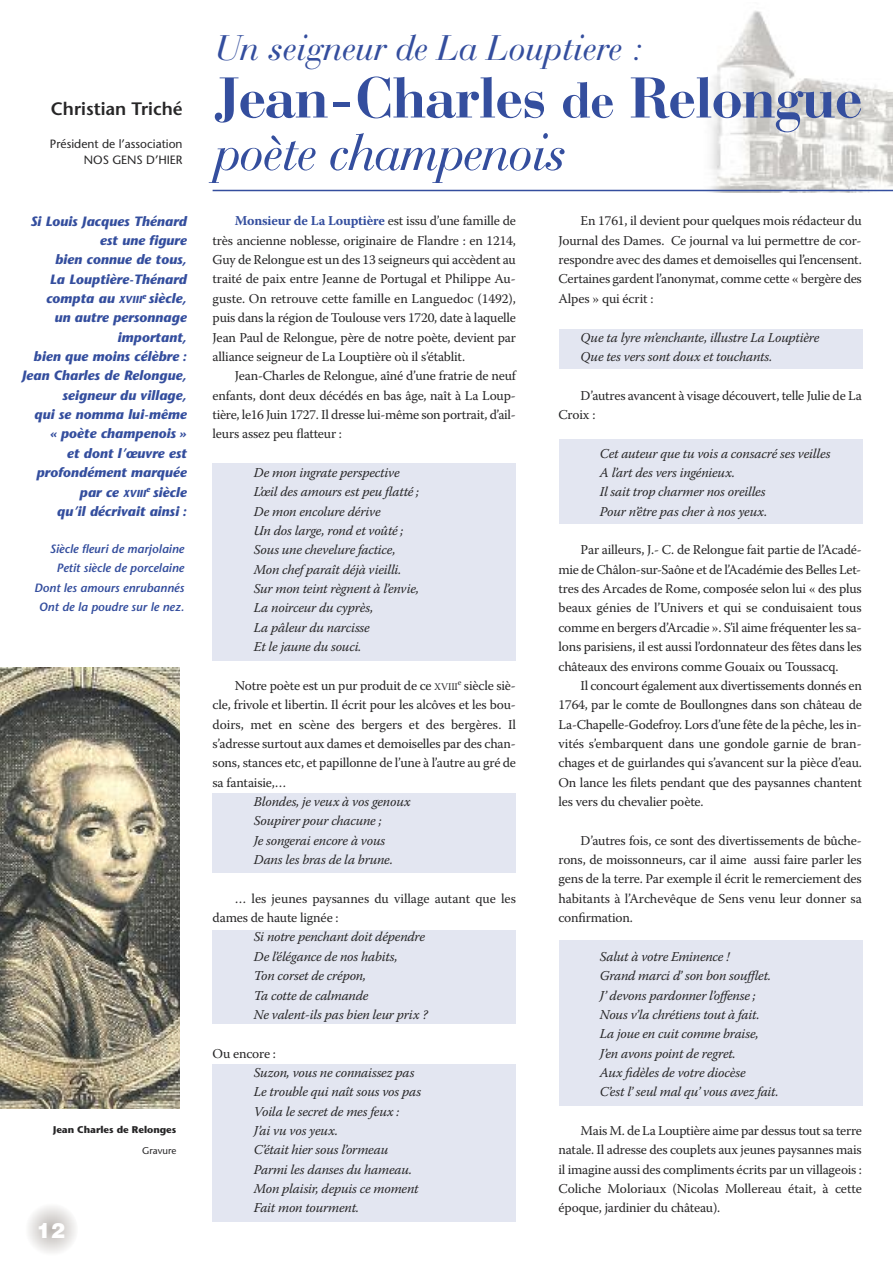
<style>
.page{position:relative;width:893px;height:1263px;background:#fff}
.page>*{position:absolute;margin:0;border:0;box-sizing:border-box;transform-origin:0 0}
.t1{font:700 60px "Bauer Bodoni BT";color:#344e9e}
.t2{font:italic 54px "Bauer Bodoni BT";color:#344e9e}
.t3{font:italic 37.5px "Bauer Bodoni BT";letter-spacing:.015em;color:#344e9e}
.t4{font:900 21px "Helvetica";color:#fff}
.t5{font:600 18px "Stone Sans";color:#272627}
.t6{font:13.5px/19.4px "Warnock Pro";letter-spacing:-.015em;color:#272627;text-align:justify}
.t7{font:italic 13.5px/19.4px "Warnock Pro";letter-spacing:-.015em;color:#272627}
.t8{font:italic 700 13.5px/19.4px "Stone Sans";color:#344e9e;text-align:right}
.t9{font:italic 600 12px/19.4px "Stone Sans";color:#344e9e;text-align:right}
.t10{font:12px/16.5px "Stone Sans";color:#272627;text-align:right}
.t11{font:700 9.75px "Stone Sans";color:#272627}
.t12{font:9.75px "Stone Sans";color:#272627}
.s1{font-size:10.2px}
.s2{font-size:52.5px}
.s3{font-weight:700;color:#344e9e}
.s4{font-style:normal}
</style>
<div class="page">
<img style="left:692px;top:10px;width:201px;height:182px">
<div style="left:213px;top:464px;width:303px;height:197px;background:#e3e6f1"></div>
<div style="left:213px;top:793px;width:303px;height:80px;background:#e3e6f1"></div>
<div style="left:559px;top:329px;width:304px;height:39px;background:#e3e6f1"></div>
<div style="left:559px;top:440px;width:304px;height:84px;background:#e3e6f1"></div>
<div style="left:559px;top:940px;width:304px;height:166px;background:#e3e6f1"></div>
<div style="left:213px;top:930px;width:303px;height:93px;background:#e3e6f1"></div>
<div style="left:213px;top:1064px;width:303px;height:158px;background:#e3e6f1"></div>
<img style="left:0;top:667px;width:180px;height:441px">
<hr style="left:213px;top:190px;width:680px;height:1px;background:#344e9e">
<h3 class="t5" style="left:51px;top:101px;width:133px">Christian Triché</h3>
<p class="t10" style="left:50px;top:136px;width:134px">Président de l’association<br>NOS GENS D’HIER</p>
<p class="t8" style="left:22px;top:213px;width:167px">Si Louis Jacques Thénard est une figure<br>bien connue de tous,<br>La Louptière-Thénard compta au <span class="s1">XVIII</span><sup>e</sup> siècle,<br>un autre personnage important,<br>bien que moins célèbre :<br>Jean Charles de Relongue, seigneur du village,<br>qui se nomma lui-même<br>« poète champenois »<br>et dont l’œuvre est profondément marquée par ce <span class="s1">XVIII</span><sup>e</sup> siècle<br>qu’il décrivait ainsi :</p>
<p class="t9" style="left:34px;top:540px;width:152px">Siècle fleuri de marjolaine<br>Petit siècle de porcelaine<br>Dont les amours enrubannés<br>Ont de la poudre sur le nez.</p>
<p class="t11" style="left:53px;top:1125px;width:125px">Jean Charles de Relonges</p>
<p class="t12" style="left:142px;top:1146px;width:36px">Gravure</p>
<h3 class="t4" style="left:37px;top:1218px;width:30px">12</h3>
<h3 class="t3" style="left:218px;top:34px;width:429px">Un seigneur de La Louptiere :</h3>
<h1 class="t1" style="left:216px;top:77px;width:648px">Jean-Charles <span class="s2">de</span> Relongue</h1>
<h2 class="t2" style="left:216px;top:133px;width:353px">poète champenois</h2>
<p class="t6" style="left:213px;top:212px;width:305px;text-indent:22px"><span class="s3">Monsieur de La Louptière</span> est issu d’une famille de très ancienne noblesse, originaire de Flandre : en 1214, Guy de Relongue est un des 13 seigneurs qui accèdent au traité de paix entre Jeanne de Portugal et Philippe Au&shy;guste. On retrouve cette famille en Languedoc (1492), puis dans la région de Toulouse vers 1720, date à laquelle Jean Paul de Relongue, père de notre poète, devient par alliance seigneur de La Louptière où il s’établit.</p>
<p class="t6" style="left:213px;top:367px;width:305px;text-indent:22px">Jean-Charles de Relongue, aîné d’une fratrie de neuf enfants, dont deux décédés en bas âge, naît à La Loup&shy;tière, le16 Juin 1727. Il dresse lui-même son portrait, d’ail&shy;leurs assez peu flatteur :</p>
<p class="t7" style="left:254px;top:464px;width:167px">De mon ingrate perspective<br>L’œil des amours est peu flatté ;<br>De mon encolure dérive<br>Un dos large, rond et voûté ;<br>Sous une chevelure factice,<br>Mon chef paraît déjà vieilli.<br>Sur mon teint règnent à l’envie,<br>La noirceur du cyprès,<br>La pâleur du narcisse<br>et le jaune du souci.</p>
<p class="t6" style="left:213px;top:677px;width:305px;text-indent:22px">Notre poète est un pur produit de ce <span class="s1">xVIII</span><sup>e</sup> siècle siè&shy;cle, frivole et libertin. Il écrit pour les alcôves et les bou&shy;doirs, met en scène des bergers et des bergères. Il s’adresse surtout aux dames et demoiselles par des chan&shy;sons, stances etc, et papillonne de l’une à l’autre au gré de sa fantaisie,…</p>
<p class="t7" style="left:254px;top:793px;width:158px">Blondes, je veux à vos genoux<br>Soupirer pour chacune ;<br>Je songerai encore à vous<br>Dans les bras de la brune.</p>
<p class="t6" style="left:213px;top:890px;width:305px;text-indent:22px">… les jeunes paysannes du village autant que les dames de haute lignée :</p>
<p class="t7" style="left:254px;top:928px;width:175px">Si notre penchant doit dépendre<br>De l’élégance de nos habits,<br>Ton corset de crépon,<br>Ta cotte de calmande<br>Ne valent-ils pas bien leur prix ?</p>
<p class="t6" style="left:213px;top:1045px;width:65px">Ou encore :</p>
<p class="t7" style="left:254px;top:1064px;width:169px">Suzon, vous ne connaissez pas<br>Le trouble qui naît sous vos pas<br>Voila le secret de mes feux :<br>J’ai vu vos yeux.<br>C’était hier sous l’ormeau parmi les danses du hameau.<br>Mon plaisir, depuis ce moment<br>Fait mon tourment.</p>
<p class="t6" style="left:558px;top:212px;width:305px;text-indent:22px">En 1761, il devient pour quelques mois rédacteur du Journal des Dames. Ce journal va lui permettre de cor&shy;respondre avec des dames et demoiselles qui l’encensent.<br>Certaines gardent l’anonymat, comme cette « bergère des Alpes » qui écrit :</p>
<p class="t7" style="left:581px;top:329px;width:240px">Que ta lyre m’enchante, illustre La Louptière<br>Que tes vers sont doux et touchants.</p>
<p class="t6" style="left:558px;top:387px;width:305px;text-indent:22px">D’autres avancent à visage découvert, telle Julie de La<br>Croix :</p>
<p class="t7" style="left:600px;top:445px;width:232px">Cet auteur que tu vois a consacré ses veilles a l’art des vers ingénieux.<br>Il sait trop charmer nos oreilles<br>pour n’être pas cher à nos yeux<span class="s4">.</span></p>
<p class="t6" style="left:558px;top:541px;width:305px;text-indent:22px">Par ailleurs, J.- C. de Relongue fait partie de l’Acadé&shy;mie de Châlon-sur-Saône et de l’Académie des Belles Let&shy;tres des Arcades de Rome, composée selon lui « des plus beaux génies de l’Univers et qui se conduisaient tous comme en bergers d’Arcadie ». S’il aime fréquenter les sa&shy;lons parisiens, il est aussi l’ordonnateur des fêtes dans les châteaux des environs comme Gouaix ou Toussacq.</p>
<p class="t6" style="left:558px;top:677px;width:305px;text-indent:22px">Il concourt également aux divertissements donnés en 1764, par le comte de Boullongnes dans son château de La-Chapelle-Godefroy. Lors d’une fête de la pêche, les in&shy;vités s’embarquent dans une gondole garnie de bran&shy;chages et de guirlandes qui s’avancent sur la pièce d’eau.<br>On lance les filets pendant que des paysannes chantent les vers du chevalier poète.</p>
<p class="t6" style="left:558px;top:832px;width:305px;text-indent:22px">D’autres fois, ce sont des divertissements de bûche&shy;rons, de moissonneurs, car il aime aussi faire parler les gens de la terre. Par exemple il écrit le remerciement des habitants à l’Archevêque de Sens venu leur donner sa confirmation.</p>
<p class="t7" style="left:600px;top:948px;width:180px">Salut à votre eminence !<br>grand marci d’ son bon soufflet.<br>J’ devons pardonner l’offense ;<br>Nous v’la chrétiens tout à fait.<br>La joue en cuit comme braise,<br>J’en avons point de regret.<br>aux fidèles de votre diocèse<br>C’est l’ seul mal qu’ vous avez fait.</p>
<p class="t6" style="left:558px;top:1122px;width:305px;text-indent:22px">Mais M. de La Louptière aime par dessus tout sa terre natale. Il adresse des couplets aux jeunes paysannes mais il imagine aussi des compliments écrits par un villageois :<br>Coliche Moloriaux (Nicolas Mollereau était, à cette époque, jardinier du château).</p>
</div>
